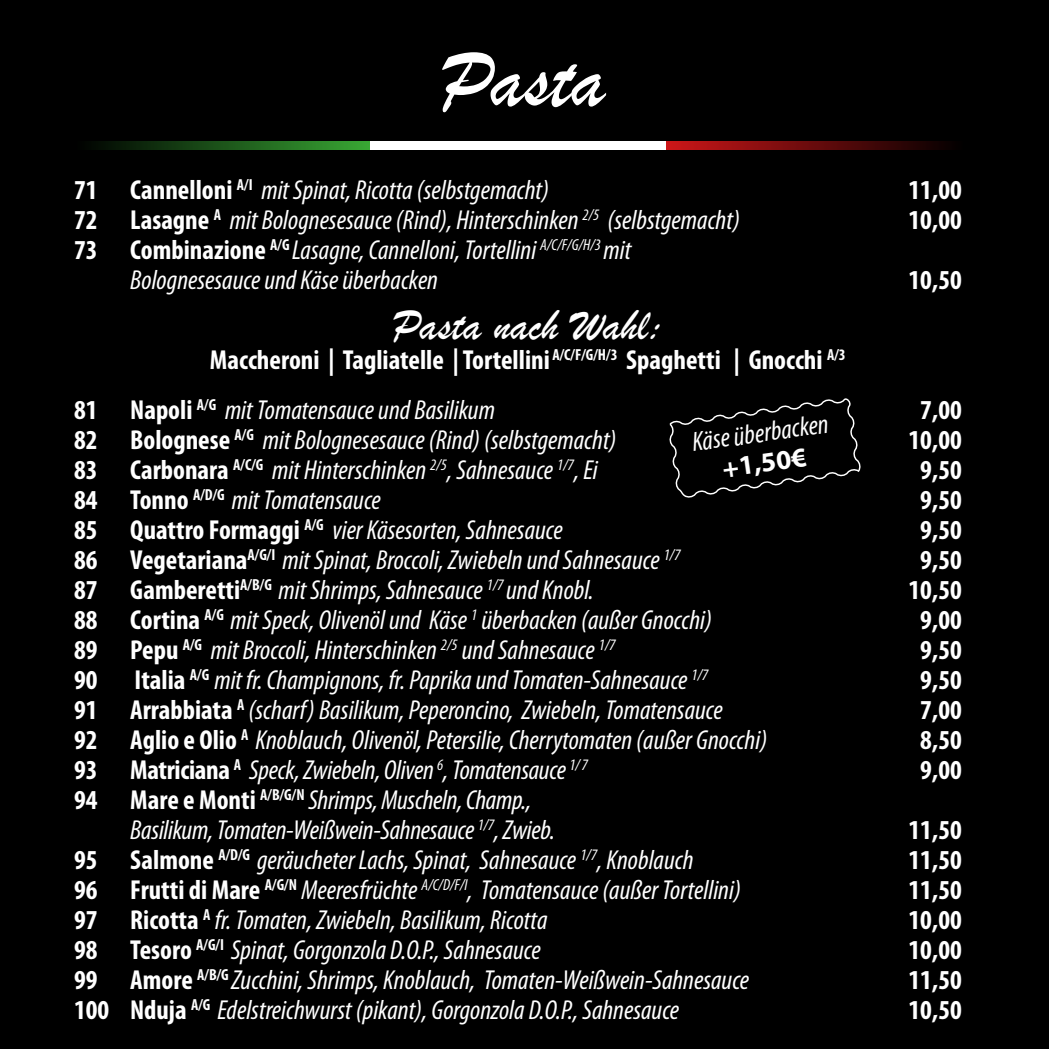
<style>
.page{position:relative;width:1049px;height:1049px;background:#000}
.page>*{position:absolute;margin:0;border:0;box-sizing:border-box;transform-origin:0 0}
.t1{font:83.5px "Brush Script";color:#fff}
.t2{font:45px "Brush Script";color:#fff}
.t3{font:italic condensed 27.5px/30px "Myriad Pro";color:#fff}
.t4{font:700 condensed 27.5px/50px "Myriad Pro";color:#fff}
.t5{font:700 27.5px "Myriad Pro";color:#fff}
.s1{font-weight:700;font-style:normal}
.s2{font-weight:400;font-style:italic}
</style>
<div class="page">
<svg style="left:94px;top:141px;width:276px;height:9px;background:#1e591b"></svg>
<div style="left:370px;top:141px;width:297px;height:9px;background:#fff"></div>
<svg style="left:667px;top:141px;width:283px;height:9px;background:#6b0b0c"></svg>
<svg style="left:669px;top:398px;width:192px;height:100px"></svg>
<h1 class="t1" style="left:440px;top:25px;width:166px">Pasta</h1>
<p class="t3" style="left:74px;top:174px;width:476px"><span class="s1">71 Cannelloni</span> <sup>A/I</sup> mit Spinat, Ricotta (selbstgemacht)</p>
<p class="t4" style="left:908px;top:164px;width:55px">11,00</p>
<p class="t3" style="left:74px;top:204px;width:667px"><span class="s1">72 Lasagne</span> <sup>A</sup> mit Bolognesesauce (Rind), Hinterschinken <sup>2/5</sup> (selbstgemacht)</p>
<p class="t4" style="left:908px;top:194px;width:55px">10,00</p>
<p class="t3" style="left:130px;top:234px;width:503px;text-indent:-56px"><span class="s1">73 Combinazione</span> <sup>A/G</sup> Lasagne, Cannelloni, Tortellini <sup>A/C/F/G/H/3</sup> mit<br>Bolognesesauce und Käse überbacken</p>
<p class="t4" style="left:908px;top:254px;width:55px">10,50</p>
<h2 class="t2" style="left:393px;top:295px;width:272px">Pasta nach Wahl:</h2>
<p class="t4" style="left:74px;top:334px;width:773px;text-indent:136px">Maccheroni | Tagliatelle | Tortellini <sup>A/C/F/G/H/3</sup> Spaghetti | Gnocchi <sup>A/3<br></sup>81 Napoli <sup>A/G</sup> <span class="s2">mit Tomatensauce und Basilikum</span></p>
<p class="t4" style="left:920px;top:384px;width:43px">7,00</p>
<p class="t3" style="left:690px;top:427px;width:139px;rotate:-8deg">Käse überbacken</p>
<p class="t5" style="left:720px;top:451px;width:86px;rotate:-8deg">+1,50€</p>
<p class="t3" style="left:74px;top:424px;width:544px"><span class="s1">82 Bolognese</span> <sup>A/G</sup> mit Bolognesesauce (Rind) (selbstgemacht)</p>
<p class="t4" style="left:908px;top:414px;width:55px">10,00</p>
<p class="t3" style="left:74px;top:454px;width:525px"><span class="s1">83 Carbonara</span> <sup>A/C/G</sup> mit Hinterschinken <sup>2/5</sup>, Sahnesauce <sup>1/7</sup>, Ei</p>
<p class="t4" style="left:920px;top:444px;width:43px">9,50</p>
<p class="t3" style="left:74px;top:484px;width:308px"><span class="s1">84 Tonno</span> <sup>A/D/G</sup> mit Tomatensauce</p>
<p class="t4" style="left:920px;top:474px;width:43px">9,50</p>
<p class="t3" style="left:74px;top:514px;width:490px"><span class="s1">85 Quattro Formaggi</span> <sup>A/G</sup> vier Käsesorten, Sahnesauce</p>
<p class="t4" style="left:920px;top:504px;width:43px">9,50</p>
<p class="t3" style="left:74px;top:544px;width:608px"><span class="s1">86 Vegetariana</span><sup>A/G/I</sup> mit Spinat, Broccoli, Zwiebeln und Sahnesauce <sup>1/7</sup></p>
<p class="t4" style="left:920px;top:534px;width:43px">9,50</p>
<p class="t3" style="left:74px;top:574px;width:521px"><span class="s1">87 Gamberetti</span><sup>A/B/G</sup> mit Shrimps, Sahnesauce <sup>1/7</sup> und Knobl.</p>
<p class="t4" style="left:908px;top:564px;width:55px">10,50</p>
<p class="t3" style="left:74px;top:604px;width:640px"><span class="s1">88 Cortina</span> <sup>A/G</sup> mit Speck, Olivenöl und Käse <sup>1</sup> überbacken (außer Gnocchi)</p>
<p class="t4" style="left:920px;top:594px;width:43px">9,00</p>
<p class="t3" style="left:74px;top:634px;width:543px"><span class="s1">89 Pepu</span> <sup>A/G</sup> mit Broccoli, Hinterschinken <sup>2/5</sup> und Sahnesauce <sup>1/7</sup></p>
<p class="t4" style="left:920px;top:624px;width:43px">9,50</p>
<p class="t4" style="left:74px;top:654px;width:25px">90</p>
<p class="t3" style="left:135px;top:664px;width:575px"><span class="s1">Italia</span> <sup>A/G</sup> mit fr. Champignons, fr. Paprika und Tomaten-Sahnesauce <sup>1/7</sup></p>
<p class="t4" style="left:920px;top:654px;width:43px">9,50</p>
<p class="t3" style="left:74px;top:694px;width:650px"><span class="s1">91 Arrabbiata</span> <sup>A</sup> (scharf) Basilikum, Peperoncino, Zwiebeln, Tomatensauce</p>
<p class="t4" style="left:920px;top:684px;width:43px">7,00</p>
<p class="t3" style="left:74px;top:724px;width:695px"><span class="s1">92 Aglio e Olio</span> <sup>A</sup> Knoblauch, Olivenöl, Petersilie, Cherrytomaten (außer Gnocchi)</p>
<p class="t4" style="left:920px;top:714px;width:43px">8,50</p>
<p class="t3" style="left:74px;top:754px;width:515px"><span class="s1">93 Matriciana</span> <sup>A</sup> Speck, Zwiebeln, Oliven <sup>6</sup>, Tomatensauce <sup>1/</sup> <sup>7</sup></p>
<p class="t4" style="left:920px;top:744px;width:43px">9,00</p>
<p class="t3" style="left:130px;top:784px;width:426px;text-indent:-56px"><span class="s1">94 Mare e Monti</span> <sup>A/B/G/N</sup> Shrimps, Muscheln, Champ.,<br>Basilikum, Tomaten-Weißwein-Sahnesauce <sup>1/7</sup>, Zwieb.</p>
<p class="t4" style="left:908px;top:804px;width:55px">11,50</p>
<p class="t3" style="left:74px;top:844px;width:621px"><span class="s1">95 Salmone</span> <sup>A/D/G</sup> geräucheter Lachs, Spinat, Sahnesauce <sup>1/7</sup>, Knoblauch</p>
<p class="t4" style="left:908px;top:834px;width:55px">11,50</p>
<p class="t3" style="left:74px;top:874px;width:668px"><span class="s1">96 Frutti di Mare</span> <sup>A/G/N</sup> Meeresfrüchte <sup>A/C/D/F/I</sup>, Tomatensauce (außer Tortellini)</p>
<p class="t4" style="left:908px;top:864px;width:55px">11,50</p>
<p class="t3" style="left:74px;top:904px;width:475px"><span class="s1">97 Ricotta</span> <sup>A</sup> fr. Tomaten, Zwiebeln, Basilikum, Ricotta</p>
<p class="t4" style="left:908px;top:894px;width:55px">10,00</p>
<p class="t3" style="left:74px;top:934px;width:468px"><span class="s1">98 Tesoro</span> <sup>A/G/I</sup> Spinat, Gorgonzola D.O.P., Sahnesauce</p>
<p class="t4" style="left:908px;top:924px;width:55px">10,00</p>
<p class="t3" style="left:74px;top:964px;width:676px"><span class="s1">99 Amore</span> <sup>A/B/G</sup> Zucchini, Shrimps, Knoblauch, Tomaten-Weißwein-Sahnesauce</p>
<p class="t4" style="left:908px;top:954px;width:55px">11,50</p>
<p class="t3" style="left:74px;top:994px;width:606px"><span class="s1">100 Nduja</span> <sup>A/G</sup> Edelstreichwurst (pikant), Gorgonzola D.O.P., Sahnesauce</p>
<p class="t4" style="left:908px;top:984px;width:55px">10,50</p>
</div>
